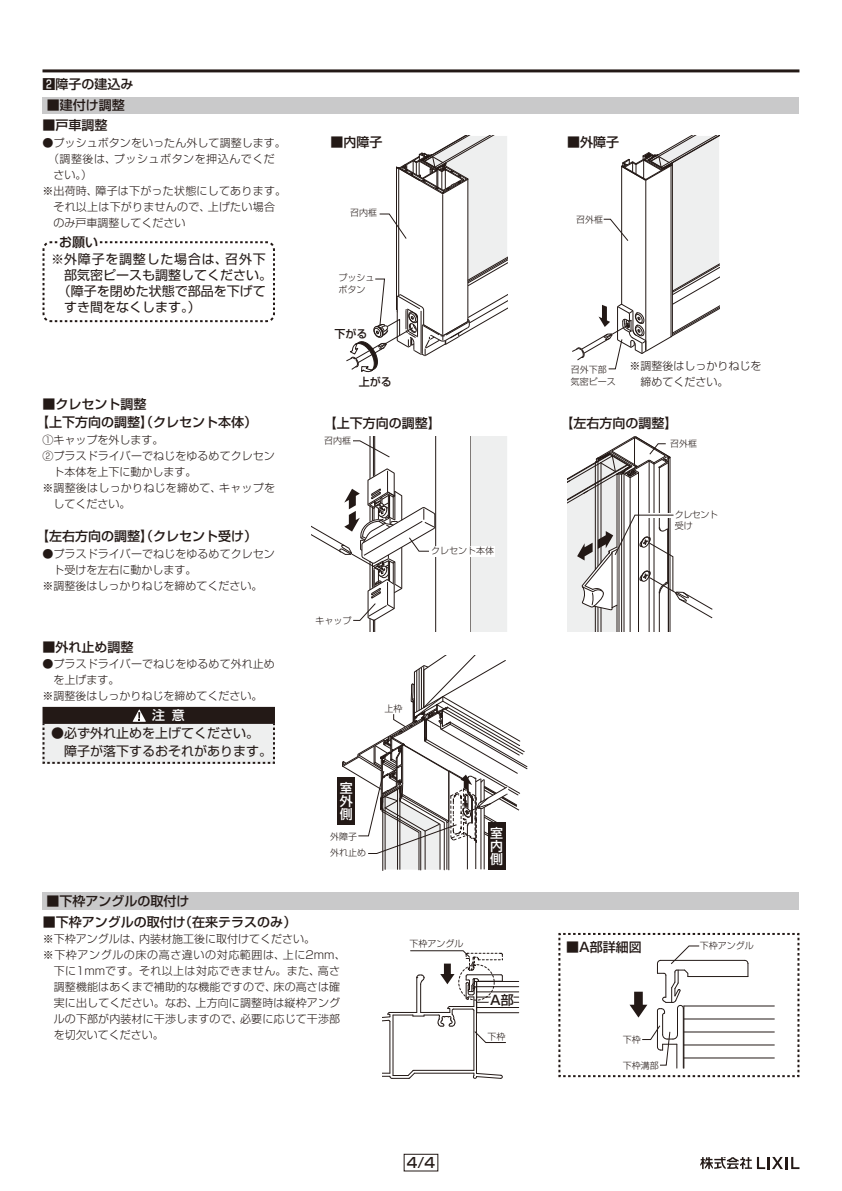
<style>
.page{position:relative;width:842px;height:1191px;background:#fff}
.page>*{position:absolute;margin:0;border:0;box-sizing:border-box;transform-origin:0 0}
.t1{font:14px "Shin Go Pro Medium 90 pv RKSJ H";color:#231916}
.t2{font:13px/18px "Shin Go Pro Medium 90 pv RKSJ H";color:#231916}
.t3{font:13px/18px "Shin Go Pro Regular 90 pv RKSJ H";color:#231916}
.t4{font:13px "Shin Go Pro Regular 90 pv RKSJ H";letter-spacing:.06em;color:#231916}
.t5{font:13px/13px "Shin Go Pro Medium 90 pv RKSJ V";color:#fff;text-align:justify}
.t6{font:13px "Shin Go Pro Medium 90 pv RKSJ H";color:#fff}
.t7{font:11px/16px "Shin Go Pro Light 90 pv RKSJ H";letter-spacing:.005em;color:#231916}
.t8{font:11px "Shin Go Pro Light 90 pv RKSJ H";letter-spacing:.055em;color:#231916}
.t9{font:11px "Shin Go Pro Light 90 pv RKSJ H";letter-spacing:.035em;color:#231916}
.t10{font:11px "Shin Go Pro Light 90 pv RKSJ H";letter-spacing:.05em;color:#231916}
.t11{font:11px "Shin Go Pro Medium 90 pv RKSJ H";color:#231916}
.t12{font:9px/12px "Shin Go Pro Light 90 pv RKSJ H";color:#231916}
</style>
<div class="page">
<div style="left:404px;top:1154px;width:34px;height:17px;border:1px solid #231916"></div>
<div style="left:43px;top:892px;width:756px;height:17px;background:#c9c9ca"></div>
<div style="left:43px;top:707px;width:232px;height:17px;border:2px solid #231916"></div>
<svg style="left:42px;top:709px;width:233px;height:55px;background:#b3b1b0"></svg>
<svg style="left:346px;top:136px;width:161px;height:236px"></svg>
<svg style="left:572px;top:136px;width:147px;height:233px"></svg>
<div style="left:43px;top:97px;width:756px;height:16px;background:#c9c9ca"></div>
<svg style="left:42px;top:241px;width:233px;height:82px"></svg>
<div style="left:59px;top:234px;width:39px;height:17px;background:#fff"></div>
<hr style="left:370px;top:436px;width:1px;height:85px;background:#231916">
<hr style="left:470px;top:436px;width:1px;height:195px;background:#231916">
<hr style="left:435px;top:436px;width:1px;height:195px;background:#231916">
<div style="left:471px;top:436px;width:36px;height:195px;background:#eeefef"></div>
<hr style="left:373px;top:436px;width:1px;height:40px;background:#231916">
<hr style="left:374px;top:436px;width:1px;height:39px;background:#231916">
<svg style="left:353px;top:440px;width:37px;height:17px"></svg>
<div style="left:429px;top:546px;width:66px;height:10px;background:#fff"></div>
<svg style="left:312px;top:468px;width:123px;height:163px"></svg>
<svg style="left:567px;top:436px;width:146px;height:195px"></svg>
<hr style="left:43px;top:69px;width:756px;height:3px;background:#231916">
<div style="left:338px;top:778px;width:17px;height:47px;background:#231916"></div>
<svg style="left:342px;top:655px;width:185px;height:215px"></svg>
<hr style="left:393px;top:1015px;width:1px;height:60px;background:#231916">
<hr style="left:390px;top:1021px;width:1px;height:52px;background:#231916">
<hr style="left:476px;top:982px;width:1px;height:91px;background:#231916">
<hr style="left:473px;top:1010px;width:1px;height:60px;background:#231916">
<hr style="left:414px;top:1070px;width:60px;height:1px;background:#231916">
<hr style="left:414px;top:1072px;width:60px;height:1px;background:#231916">
<svg style="left:383px;top:1069px;width:32px;height:10px"></svg>
<svg style="left:473px;top:1072px;width:30px;height:7px"></svg>
<hr style="left:477px;top:996px;width:42px;height:1px;background:#231916">
<hr style="left:477px;top:1002px;width:42px;height:1px;background:#231916">
<hr style="left:477px;top:1007px;width:42px;height:1px;background:#231916">
<hr style="left:477px;top:1012px;width:42px;height:1px;background:#231916">
<hr style="left:477px;top:986px;width:42px;height:1px;background:#231916">
<hr style="left:477px;top:991px;width:42px;height:1px;background:#231916">
<hr style="left:477px;top:981px;width:42px;height:1px;background:#231916">
<svg style="left:383px;top:950px;width:130px;height:92px"></svg>
<svg style="left:558px;top:932px;width:242px;height:146px"></svg>
<hr style="left:684px;top:1006px;width:1px;height:62px;background:#231916">
<hr style="left:684px;top:1044px;width:90px;height:1px;background:#231916">
<hr style="left:684px;top:1057px;width:90px;height:1px;background:#231916">
<hr style="left:684px;top:1018px;width:90px;height:1px;background:#231916">
<hr style="left:684px;top:1031px;width:90px;height:1px;background:#231916">
<hr style="left:684px;top:1005px;width:90px;height:1px;background:#231916">
<svg style="left:700px;top:1157px;width:99px;height:12px"></svg>
<p class="t2" style="left:43px;top:77px;width:92px">2障子の建込み</p>
<p class="t2" style="left:47px;top:98px;width:79px">■建付け調整</p>
<p class="t2" style="left:43px;top:118px;width:67px">■戸車調整</p>
<p class="t7" style="left:43px;top:136px;width:245px">● プッシュボタンをいったん外して調整します。</p>
<p class="t10" style="left:48px;top:154px;width:228px">（調整後は、プッシュボタンを押込んでくだ</p>
<p class="t7" style="left:54px;top:168px;width:40px">さい。）</p>
<p class="t7" style="left:43px;top:184px;width:245px">※ 出荷時、障子は下がった状態にしてあります。</p>
<p class="t7" style="left:54px;top:200px;width:223px">それ以上は下がりませんので、上げたい場合</p>
<p class="t7" style="left:54px;top:216px;width:133px">のみ戸車調整してください</p>
<p class="t2" style="left:59px;top:235px;width:40px">お願い</p>
<p class="t4" style="left:51px;top:254px;width:216px">※ 外障子を調整した場合は、召外下</p>
<p class="t3" style="left:64px;top:268px;width:210px">部気密ピースも調整してください。</p>
<p class="t3" style="left:58px;top:284px;width:210px">（障子を閉めた状態で部品を下げて</p>
<p class="t3" style="left:64px;top:300px;width:138px">すき間をなくします。）</p>
<p class="t2" style="left:36px;top:397px;width:223px;text-indent:6px">■クレセント調整<br>【上下方向の調整】（クレセント本体）</p>
<p class="t7" style="left:43px;top:433px;width:122px">①キャップを外します。</p>
<p class="t7" style="left:43px;top:449px;width:234px">② プラスドライバーでねじをゆるめてクレセン</p>
<p class="t7" style="left:54px;top:465px;width:144px">ト本体を上下に動かします。</p>
<p class="t7" style="left:43px;top:481px;width:234px">※ 調整後はしっかりねじを締めて、キャップを</p>
<p class="t7" style="left:54px;top:497px;width:78px">してください。</p>
<p class="t2" style="left:36px;top:529px;width:223px">【左右方向の調整】（クレセント受け）</p>
<p class="t7" style="left:43px;top:547px;width:234px">● プラスドライバーでねじをゆるめてクレセン</p>
<p class="t7" style="left:54px;top:563px;width:144px">ト受けを左右に動かします。</p>
<p class="t7" style="left:43px;top:579px;width:221px">※調整後はしっかりねじを締めてください。</p>
<p class="t2" style="left:43px;top:639px;width:92px">■外れ止め調整</p>
<p class="t7" style="left:43px;top:657px;width:234px">● プラスドライバーでねじをゆるめて外れ止め</p>
<p class="t7" style="left:54px;top:673px;width:67px">を上げます。</p>
<p class="t7" style="left:43px;top:689px;width:221px">※調整後はしっかりねじを締めてください。</p>
<p class="t6" style="left:152px;top:710px;width:34px">注意</p>
<p class="t3" style="left:51px;top:726px;width:223px">●必ず外れ止めを上げてください。　障子が落下するおそれがあります。</p>
<p class="t2" style="left:330px;top:135px;width:53px">■内障子</p>
<p class="t2" style="left:567px;top:135px;width:53px">■外障子</p>
<p class="t12" style="left:350px;top:208px;width:28px">召内框</p>
<p class="t12" style="left:339px;top:272px;width:37px">プッシュボタン</p>
<p class="t11" style="left:334px;top:329px;width:34px">下がる</p>
<p class="t11" style="left:359px;top:377px;width:34px">上がる</p>
<p class="t2" style="left:324px;top:415px;width:118px">【上下方向の調整】</p>
<p class="t12" style="left:324px;top:436px;width:28px">召内框</p>
<p class="t12" style="left:316px;top:615px;width:37px">キャップ</p>
<p class="t12" style="left:431px;top:546px;width:64px">クレセント本体</p>
<p class="t12" style="left:384px;top:704px;width:19px">上枠</p>
<p class="t5" style="left:340px;top:783px;width:14px">室外側</p>
<p class="t12" style="left:330px;top:831px;width:28px">外障子</p>
<p class="t12" style="left:330px;top:847px;width:37px">外れ止め</p>
<p class="t5" style="left:490px;top:828px;width:14px">室内側</p>
<p class="t12" style="left:576px;top:214px;width:28px">召外框</p>
<p class="t12" style="left:571px;top:364px;width:46px">召外下部気密ピース</p>
<p class="t7" style="left:629px;top:359px;width:134px">※ 調整後はしっかりねじを　締めてください。</p>
<p class="t2" style="left:560px;top:415px;width:118px">【左右方向の調整】</p>
<p class="t12" style="left:670px;top:439px;width:28px">召外框</p>
<p class="t12" style="left:675px;top:510px;width:45px;line-height:10.8px">クレセント受け</p>
<p class="t2" style="left:47px;top:894px;width:144px">■下枠アングルの取付け</p>
<p class="t2" style="left:43px;top:914px;width:255px">■下枠アングルの取付け（在来テラスのみ）</p>
<p class="t7" style="left:43px;top:932px;width:274px">※下枠アングルは、内装材施工後に取付けてください。</p>
<p class="t8" style="left:43px;top:950px;width:304px">※下枠アングルの床の高さ違いの対応範囲は、上に2mm、</p>
<p class="t9" style="left:54px;top:966px;width:288px">下に1mmです。それ以上は対応できません。また、高さ</p>
<p class="t7" style="left:54px;top:980px;width:288px">調整機能はあくまで補助的な機能ですので、床の高さは確</p>
<p class="t7" style="left:54px;top:996px;width:288px">実に出してください。なお、上方向に調整時は縦枠アング</p>
<p class="t7" style="left:54px;top:1012px;width:288px">ルの下部が内装材に干渉しますので、必要に応じて干渉部</p>
<p class="t7" style="left:54px;top:1028px;width:111px">を切欠いてください。</p>
<p class="t12" style="left:410px;top:939px;width:55px">下枠アングル</p>
<p class="t2" style="left:490px;top:992px;width:25px">A部</p>
<p class="t12" style="left:487px;top:1031px;width:19px">下枠</p>
<p class="t1" style="left:407px;top:1157px;width:30px">4/4</p>
<p class="t2" style="left:566px;top:940px;width:77px">■A部詳細図</p>
<p class="t12" style="left:623px;top:1034px;width:19px">下枠</p>
<p class="t12" style="left:623px;top:1060px;width:37px">下枠溝部</p>
<p class="t12" style="left:700px;top:940px;width:55px">下枠アングル</p>
</div>
